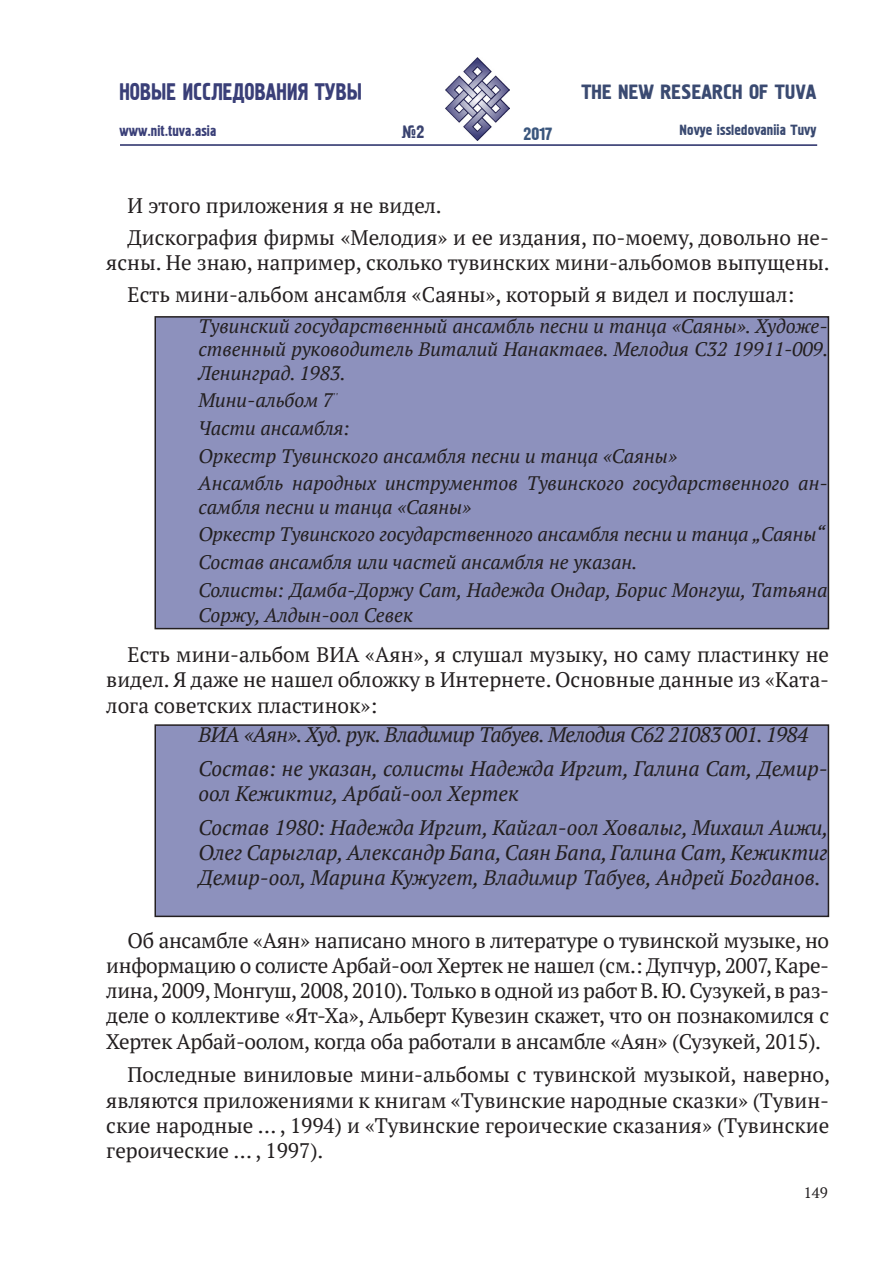
<style>
.page{position:relative;width:893px;height:1263px;background:#fff}
.page>*{position:absolute;margin:0;border:0;box-sizing:border-box;transform-origin:0 0}
.t1{font:24.3px "Pollock 1 CTT";color:#3a3f78;scale:.86 1}
.t2{font:21px/25.2px "PT Serif";color:#231f20;text-align:justify}
.t3{font:italic 21px/25.2px "PT Serif";color:#231f20}
.t4{font:italic 21px "PT Serif";letter-spacing:-.025em;color:#231f20}
.t5{font:21px "Pollock 1 CTT";color:#3a4a71}
.t6{font:italic 19.5px/23.4px "PT Serif";color:#231f20}
.t7{font:18px "Pollock 1 CTT";color:#3a567d}
.t8{font:18px "Pollock 1 CTT";color:#3a4370}
.t9{font:15px "Pollock 1 CTT";color:#3a4a71}
.t10{font:15px "Pollock 1 CTT";color:#3a3f78}
.t11{font:15px "PT Serif";color:#231f20}
</style>
<div class="page">
<hr style="left:120px;top:144px;width:697px;height:2px;background:#232965">
<svg style="left:120px;top:144px;width:244px;height:2px"></svg>
<img style="left:445px;top:58px;width:65px;height:82px">
<div style="left:155px;top:725px;width:673px;height:191px;background:#8d91bd"></div>
<div style="left:154px;top:724px;width:675px;height:193px;border:2px solid #231f20"></div>
<div style="left:155px;top:317px;width:673px;height:312px;background:#8d91bd"></div>
<div style="left:154px;top:316px;width:675px;height:313px;border:2px solid #231f20"></div>
<p class="t1" style="left:119px;top:78px;width:284px">Новые исследования Тувы</p>
<p class="t10" style="left:119px;top:123px;width:98px">www.nit.tuva.asia</p>
<p class="t8" style="left:401px;top:122px;width:24px">№2</p>
<p class="t7" style="left:523px;top:123px;width:31px">2017</p>
<p class="t5" style="left:581px;top:80px;width:91px">The New research</p>
<p class="t5" style="left:749px;top:80px;width:47px">of Tuva</p>
<p class="t9" style="left:680px;top:121px;width:138px">Novye issledovaniia Tuvy</p>
<p class="t2" style="left:128px;top:193px;width:316px">И этого приложения я не видел.</p>
<p class="t2" style="left:106px;top:225px;width:725px;text-align:right">Дискография фирмы «Мелодия» и ее издания, по-моему, довольно не&shy;ясны. Не знаю, например, сколько тувинских мини-альбомов выпущены.</p>
<p class="t2" style="left:128px;top:282px;width:668px">Есть мини-альбом ансамбля «Саяны», который я видел и послушал:</p>
<p class="t6" style="left:199px;top:314px;width:631px;text-align:justify">Тувинский государственный ансамбль песни и танца «Саяны». Художе&shy;ственный руководитель Виталий Нанактаев. Мелодия С32 19911-009.<br>Ленинград. 1983.</p>
<p class="t6" style="left:199px;top:388px;width:141px">Мини-альбом 7<sup>''</sup></p>
<p class="t6" style="left:199px;top:416px;width:153px">Части ансамбля:</p>
<p class="t6" style="left:199px;top:444px;width:480px">Оркестр Тувинского ансамбля песни и танца «Саяны»</p>
<p class="t6" style="left:199px;top:471px;width:631px">Ансамбль народных инструментов Тувинского государственного ан&shy;самбля песни и танца «Саяны»</p>
<p class="t6" style="left:199px;top:522px;width:628px">Оркестр Тувинского государственного ансамбля песни и танца „Саяны“</p>
<p class="t6" style="left:199px;top:550px;width:440px">Состав ансамбля или частей ансамбля не указан.</p>
<p class="t6" style="left:199px;top:577px;width:631px;line-height:25.2px">Солисты: Дамба-Доржу Сат, Надежда Ондар, Борис Монгуш, Татьяна<br>Соржу, Алдын-оол Севек</p>
<p class="t2" style="left:106px;top:642px;width:724px;text-indent:21px">Есть мини-альбом ВИА «Аян», я слушал музыку, но саму пластинку не видел. Я даже не нашел обложку в Интернете. Основные данные из «Ката&shy;лога советских пластинок»:</p>
<p class="t4" style="left:199px;top:721px;width:611px">ВИА «Аян». Худ. рук. Владимир Табуев. Мелодия С62 21083 001. 1984</p>
<p class="t3" style="left:199px;top:756px;width:631px">Состав: не указан, солисты Надежда Иргит, Галина Сат, Демир&shy;оол Кежиктиг, Арбай-оол Хертек</p>
<p class="t3" style="left:199px;top:815px;width:631px;text-align:justify">Состав 1980: Надежда Иргит, Кайгал-оол Ховалыг, Михаил Аижи, Олег Сарыглар, Александр Бапа, Саян Бапа, Галина Сат, Кежиктиг Демир-оол, Марина Кужугет, Владимир Табуев, Андрей Богданов.</p>
<p class="t2" style="left:106px;top:927px;width:724px;text-indent:21px">Об ансамбле «Аян» написано много в литературе о тувинской музыке, но информацию о солисте Арбай-оол Хертек не нашел (см.: Дупчур, 2007, Каре&shy;лина, 2009, Монгуш, 2008, 2010). Только в одной из работ В. Ю. Сузукей, в раз&shy;деле о коллективе «Ят-Ха», Альберт Кувезин скажет, что он познакомился с Хертек Арбай-оолом, когда оба работали в ансамбле «Аян» (Сузукей, 2015).</p>
<p class="t2" style="left:106px;top:1062px;width:725px;text-indent:21px">Последные виниловые мини-альбомы с тувинской музыкой, наверно, являются приложениями к книгам «Тувинские народные сказки» (Тувин&shy;ские народные … , 1994) и «Тувинские героические сказания» (Тувинские героические … , 1997).</p>
<p class="t11" style="left:804px;top:1183px;width:25px">149</p>
</div>
